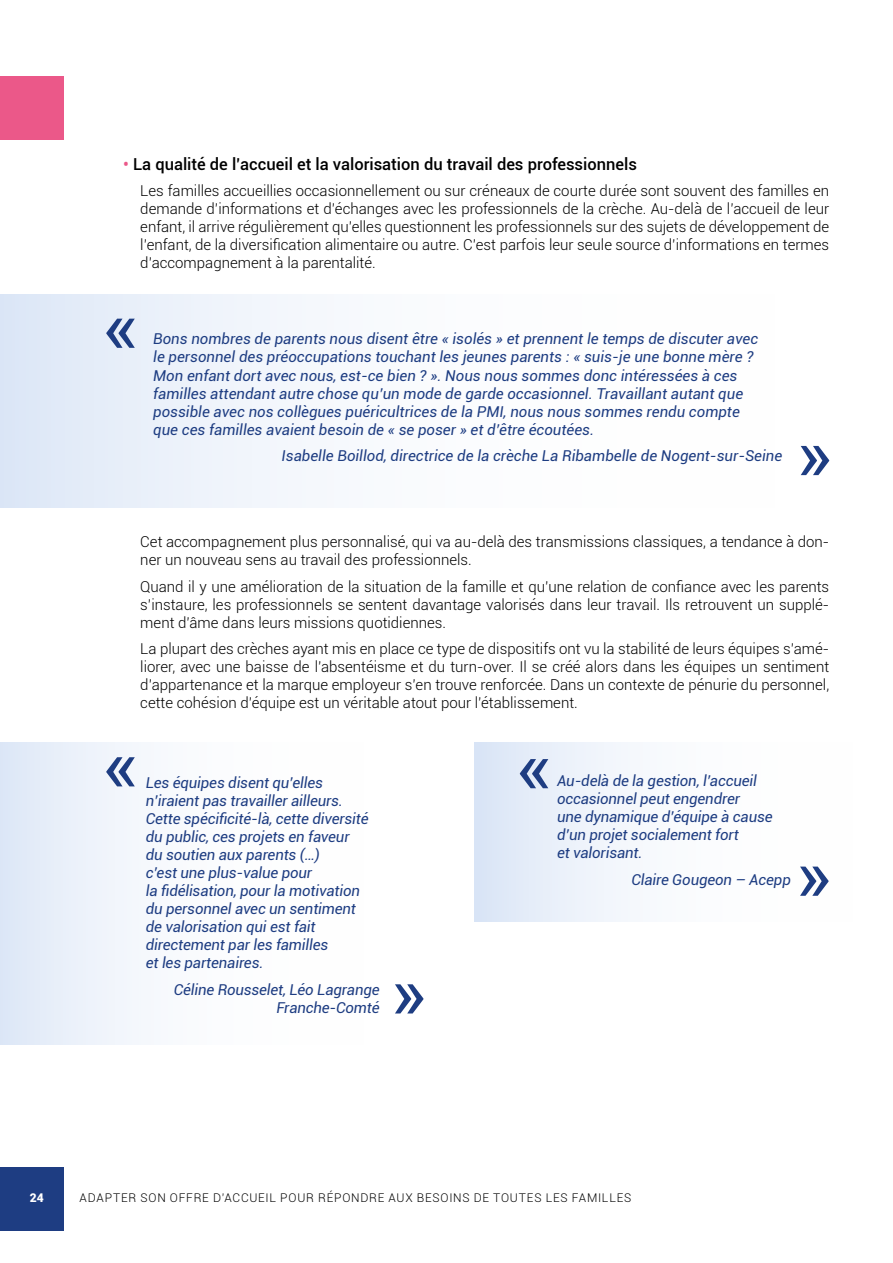
<style>
.page{position:relative;width:893px;height:1263px;background:#fff}
.page>*{position:absolute;margin:0;border:0;box-sizing:border-box;transform-origin:0 0}
.t1{font:500 16.5px "Roboto";color:#000}
.t2{font:300 15px/18px "Roboto";color:#000;text-align:justify}
.t3{font:italic 15px/18px "Roboto";letter-spacing:-.005em;color:#1e3d82}
.t4{font:300 12px "Roboto";letter-spacing:.065em;color:#000}
.t5{font:900 12px "Roboto";color:#fff}
.s1{color:#eb5889}
</style>
<div class="page">
<div style="left:0;top:1167px;width:64px;height:64px;background:#1e3d82"></div>
<div style="left:0;top:76px;width:64px;height:64px;background:#eb5889"></div>
<div style="left:0;top:295px;width:893px;height:213px;background:linear-gradient(to right,#e5edf9,#fff)"></div>
<svg style="left:106px;top:319px;width:29px;height:29px"></svg>
<svg style="left:801px;top:446px;width:28px;height:29px"></svg>
<div style="left:0;top:742px;width:419px;height:303px;background:linear-gradient(to right,#e6eef9,#fff)"></div>
<div style="left:475px;top:742px;width:418px;height:180px;background:linear-gradient(to right,#e3ebf8,#fff)"></div>
<svg style="left:106px;top:757px;width:29px;height:29px"></svg>
<svg style="left:395px;top:984px;width:28px;height:29px"></svg>
<svg style="left:520px;top:759px;width:28px;height:29px"></svg>
<svg style="left:800px;top:866px;width:28px;height:30px"></svg>
<p class="t1" style="left:123px;top:152px;width:515px"><span class="s1">•</span> La qualité de l’accueil et la valorisation du travail des professionnels</p>
<p class="t2" style="left:140px;top:181px;width:690px">Les familles accueillies occasionnellement ou sur créneaux de courte durée sont souvent des familles en demande d’informations et d’échanges avec les professionnels de la crèche. Au-delà de l’accueil de leur enfant, il arrive régulièrement qu’elles questionnent les professionnels sur des sujets de développement de l’enfant, de la diversification alimentaire ou autre. C’est parfois leur seule source d’informations en termes d’accompagnement à la parentalité.</p>
<p class="t3" style="left:153px;top:330px;width:606px">Bons nombres de parents nous disent être « isolés » et prennent le temps de discuter avec le personnel des préoccupations touchant les jeunes parents : « suis-je une bonne mère ?<br>Mon enfant dort avec nous, est-ce bien ? ». Nous nous sommes donc intéressées à ces familles attendant autre chose qu’un mode de garde occasionnel. Travaillant autant que possible avec nos collègues puéricultrices de la PMI, nous nous sommes rendu compte que ces familles avaient besoin de « se poser » et d’être écoutées.</p>
<p class="t3" style="left:282px;top:446px;width:502px">Isabelle Boillod, directrice de la crèche La Ribambelle de Nogent-sur-Seine</p>
<p class="t2" style="left:140px;top:532px;width:690px">Cet accompagnement plus personnalisé, qui va au-delà des transmissions classiques, a tendance à don&shy;ner un nouveau sens au travail des professionnels.</p>
<p class="t2" style="left:140px;top:577px;width:690px">Quand il y une amélioration de la situation de la famille et qu’une relation de confiance avec les parents s’instaure, les professionnels se sentent davantage valorisés dans leur travail. Ils retrouvent un supplé&shy;ment d’âme dans leurs missions quotidiennes.</p>
<p class="t2" style="left:140px;top:639px;width:690px">La plupart des crèches ayant mis en place ce type de dispositifs ont vu la stabilité de leurs équipes s’amé&shy;liorer, avec une baisse de l’absentéisme et du turn-over. Il se créé alors dans les équipes un sentiment d’appartenance et la marque employeur s’en trouve renforcée. Dans un contexte de pénurie du personnel, cette cohésion d’équipe est un véritable atout pour l’établissement.</p>
<p class="t3" style="left:146px;top:773px;width:224px">Les équipes disent qu’elles n’iraient pas travailler ailleurs.<br>Cette spécificité-là, cette diversité du public, ces projets en faveur du soutien aux parents (…)<br>c’est une plus-value pour<br>la fidélisation, pour la motivation du personnel avec un sentiment de valorisation qui est fait directement par les familles<br>et les partenaires.</p>
<p class="t3" style="left:174px;top:980px;width:207px;text-align:right">Céline Rousselet, Léo Lagrange<br>Franche-Comté</p>
<p class="t3" style="left:557px;top:771px;width:217px">Au-delà de la gestion, l’accueil occasionnel peut engendrer<br>une dynamique d’équipe à cause d’un projet socialement fort<br>et valorisant.</p>
<p class="t3" style="left:631px;top:870px;width:161px">Claire Gougeon – Acepp</p>
<p class="t5" style="left:30px;top:1189px;width:16px">24</p>
<p class="t4" style="left:80px;top:1189px;width:553px">ADAPTER SON OFFRE D’ACCUEIL POUR RÉPONDRE AUX BESOINS DE TOUTES LES FAMILLES</p>
</div>
